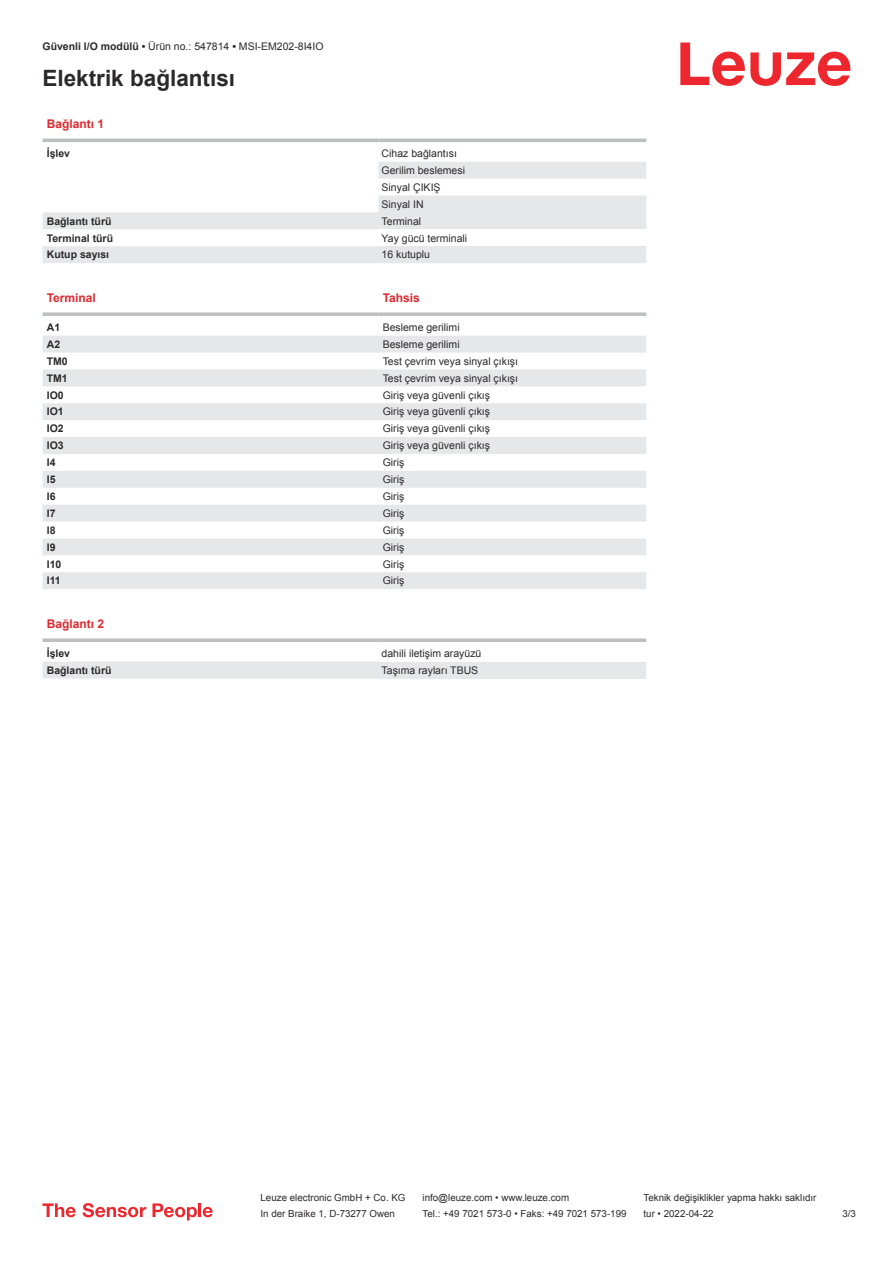
<style>
.page{position:relative;width:893px;height:1263px;background:#fff}
.page>*{position:absolute;margin:0;border:0;box-sizing:border-box;transform-origin:0 0}
.t1{font:700 22.5px "Arial";color:#2b292a}
.t2{font:700 12px "Arial";color:#db2a30}
.t3{font:10.5px/17px "Arial";color:#2b292a}
.t4{font:700 10.5px "Arial";color:#2b292a}
.t5{font:9.75px "Arial";color:#2b292a}
.s1{font-weight:700}
</style>
<div class="page">
<svg style="left:680px;top:43px;width:170px;height:43px"></svg>
<svg style="left:43px;top:138px;width:603px;height:1px"></svg>
<hr style="left:43px;top:139px;width:335px;height:3px;background:#bdbfc1">
<hr style="left:378px;top:139px;width:268px;height:3px;background:#bdbfc1">
<svg style="left:43px;top:162px;width:603px;height:101px"></svg>
<div style="left:378px;top:212px;width:268px;height:17px;background:#e6e7e9"></div>
<div style="left:378px;top:229px;width:268px;height:17px;background:#fff"></div>
<div style="left:378px;top:246px;width:268px;height:17px;background:#e6e7e9"></div>
<svg style="left:43px;top:336px;width:603px;height:253px;fill:#e6e7e9"></svg>
<svg style="left:43px;top:312px;width:335px;height:4px"></svg>
<svg style="left:378px;top:312px;width:268px;height:4px"></svg>
<div style="left:43px;top:662px;width:335px;height:16px;background:#e6e7e9"></div>
<svg style="left:43px;top:638px;width:335px;height:4px"></svg>
<svg style="left:378px;top:638px;width:268px;height:4px"></svg>
<div style="left:378px;top:662px;width:268px;height:16px;background:#e6e7e9"></div>
<svg style="left:43px;top:1203px;width:33px;height:14px"></svg>
<svg style="left:83px;top:1203px;width:63px;height:14px"></svg>
<svg style="left:153px;top:1203px;width:44px;height:17px"></svg>
<hr style="left:198px;top:1203px;width:3px;height:14px;background:#ed272d">
<svg style="left:203px;top:1207px;width:10px;height:10px"></svg>
<p class="t3" style="left:43px;top:39px;width:283px"><span class="s1">Güvenli I/O modülü •</span> Ürün no.: 547814 <span class="s1">•</span> MSI-EM202-8I4IO</p>
<h1 class="t1" style="left:43px;top:63px;width:194px">Elektrik bağlantısı</h1>
<p class="t2" style="left:47px;top:115px;width:59px">Bağlantı 1</p>
<p class="t4" style="left:47px;top:146px;width:25px">İşlev</p>
<p class="t3" style="left:382px;top:145px;width:85px">Cihaz bağlantısı<br>Gerilim beslemesi<br>Sinyal ÇIKIŞ<br>Sinyal IN</p>
<p class="t4" style="left:47px;top:214px;width:66px">Bağlantı türü</p>
<p class="t3" style="left:382px;top:213px;width:41px">Terminal</p>
<p class="t4" style="left:47px;top:234px;width:68px">Terminal türü</p>
<p class="t3" style="left:382px;top:229px;width:87px">Yay gücü terminali</p>
<p class="t4" style="left:47px;top:247px;width:64px">Kutup sayısı</p>
<p class="t3" style="left:382px;top:246px;width:50px">16 kutuplu</p>
<p class="t2" style="left:47px;top:293px;width:51px">Terminal</p>
<p class="t2" style="left:383px;top:289px;width:39px">Tahsis</p>
<p class="t4" style="left:47px;top:323px;width:15px">A1</p>
<p class="t3" style="left:383px;top:319px;width:79px">Besleme gerilimi</p>
<p class="t4" style="left:47px;top:340px;width:15px">A2</p>
<p class="t3" style="left:383px;top:336px;width:79px">Besleme gerilimi</p>
<p class="t4" style="left:47px;top:357px;width:22px">TM0</p>
<p class="t3" style="left:383px;top:352px;width:137px">Test çevrim veya sinyal çıkışı</p>
<p class="t4" style="left:47px;top:374px;width:22px">TM1</p>
<p class="t3" style="left:383px;top:369px;width:137px">Test çevrim veya sinyal çıkışı</p>
<p class="t4" style="left:47px;top:391px;width:18px">IO0</p>
<p class="t3" style="left:383px;top:386px;width:109px">Giriş veya güvenli çıkış</p>
<p class="t4" style="left:47px;top:408px;width:18px">IO1</p>
<p class="t3" style="left:383px;top:403px;width:109px">Giriş veya güvenli çıkış</p>
<p class="t4" style="left:47px;top:425px;width:18px">IO2</p>
<p class="t3" style="left:383px;top:420px;width:109px">Giriş veya güvenli çıkış</p>
<p class="t4" style="left:47px;top:442px;width:18px">IO3</p>
<p class="t3" style="left:383px;top:437px;width:109px">Giriş veya güvenli çıkış</p>
<p class="t4" style="left:47px;top:458px;width:10px">I4</p>
<p class="t3" style="left:383px;top:454px;width:23px">Giriş</p>
<p class="t4" style="left:47px;top:475px;width:10px">I5</p>
<p class="t3" style="left:383px;top:471px;width:23px">Giriş</p>
<p class="t4" style="left:47px;top:492px;width:10px">I6</p>
<p class="t3" style="left:383px;top:488px;width:23px">Giriş</p>
<p class="t4" style="left:47px;top:509px;width:10px">I7</p>
<p class="t3" style="left:383px;top:505px;width:23px">Giriş</p>
<p class="t4" style="left:47px;top:526px;width:10px">I8</p>
<p class="t3" style="left:383px;top:521px;width:23px">Giriş</p>
<p class="t4" style="left:47px;top:543px;width:10px">I9</p>
<p class="t3" style="left:383px;top:538px;width:23px">Giriş</p>
<p class="t4" style="left:47px;top:560px;width:16px">I10</p>
<p class="t3" style="left:383px;top:555px;width:23px">Giriş</p>
<p class="t4" style="left:47px;top:577px;width:16px">I11</p>
<p class="t3" style="left:383px;top:572px;width:23px">Giriş</p>
<p class="t2" style="left:47px;top:615px;width:59px">Bağlantı 2</p>
<p class="t4" style="left:47px;top:646px;width:25px">İşlev</p>
<p class="t3" style="left:382px;top:645px;width:101px">dahili iletişim arayüzü</p>
<p class="t4" style="left:47px;top:663px;width:66px">Bağlantı türü</p>
<p class="t3" style="left:382px;top:662px;width:98px">Taşıma rayları TBUS</p>
<p class="t5" style="left:261px;top:1194px;width:146px">Leuze electronic GmbH + Co. KG</p>
<p class="t5" style="left:423px;top:1194px;width:148px">info@leuze.com • www.leuze.com</p>
<p class="t5" style="left:644px;top:1191px;width:174px">Teknik değişiklikler yapma hakkı saklıdır</p>
<p class="t5" style="left:261px;top:1210px;width:136px">In der Braike 1, D-73277 Owen</p>
<p class="t5" style="left:423px;top:1207px;width:205px">Tel.: +49 7021 573-0 • Faks: +49 7021 573-199</p>
<p class="t5" style="left:644px;top:1210px;width:72px">tur • 2022-04-22</p>
<p class="t5" style="left:842px;top:1210px;width:15px">3 /3</p>
</div>
